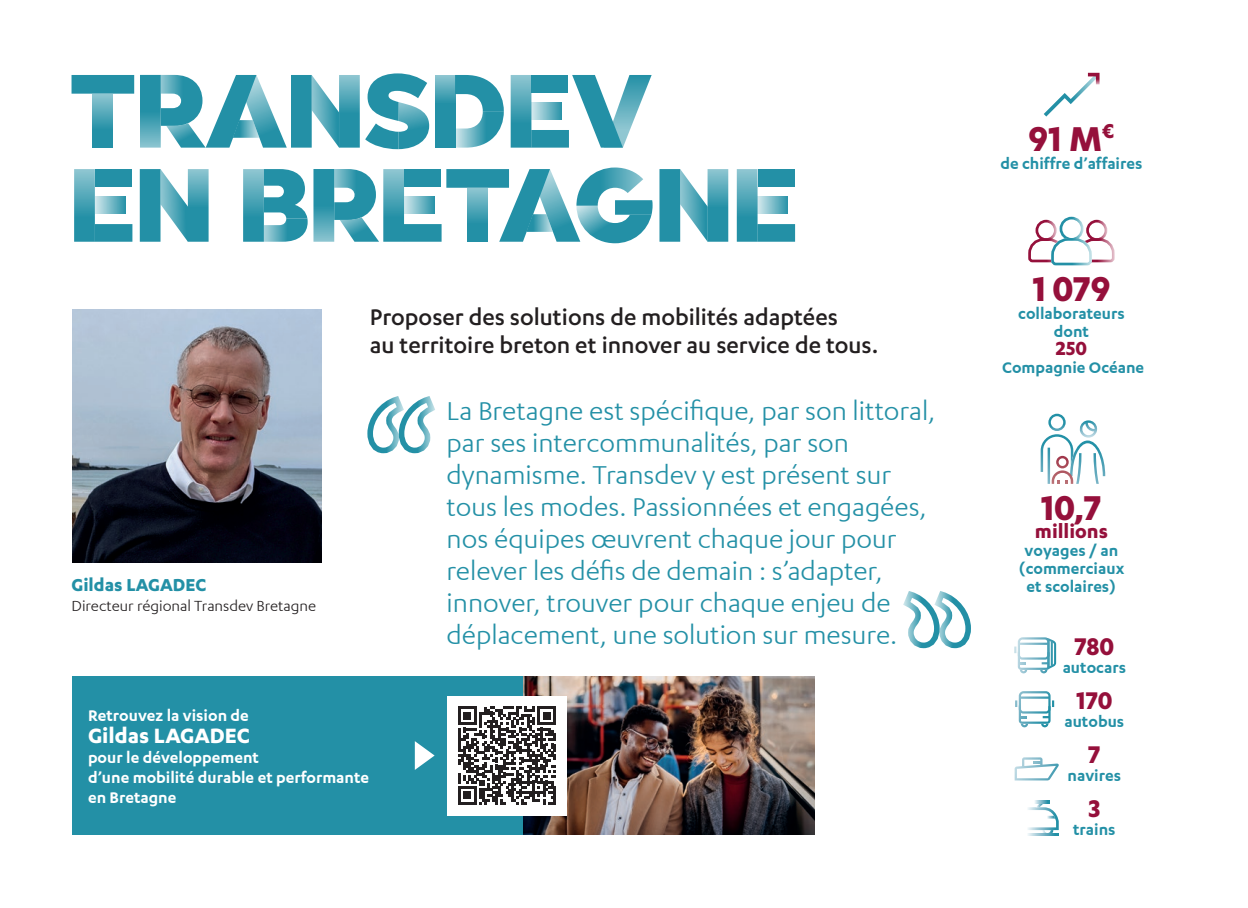
<style>
.page{position:relative;width:1248px;height:908px;background:#fff}
.page>*{position:absolute;margin:0;border:0;box-sizing:border-box;transform-origin:0 0}
.t1{font:700 40px "Karbon";color:#95103b}
.t2{font:30px/32px "Karbon";color:#2390a6}
.t3{font:700 28px "Karbon";letter-spacing:-.01em;color:#95103b}
.t4{font:500 26px/28px "Karbon";color:#231f20}
.t5{font:700 24px "Karbon";color:#fff}
.t6{font:700 22px "Karbon";color:#95103b}
.t7{font:700 20px "Karbon";color:#2390a6}
.t8{font:600 18px/18px "Karbon";color:#2390a6;text-align:center}
.t9{font:600 18px/20px "Karbon";color:#fff}
.t10{font:17px "Karbon";color:#231f20}
</style>
<div class="page">
<div style="left:72px;top:675px;width:453px;height:159px;background:#2390a6"></div>
<img style="left:72px;top:310px;width:250px;height:252px">
<svg style="left:415px;top:741px;width:19px;height:28px"></svg>
<svg style="left:903px;top:591px;width:68px;height:58px"></svg>
<svg style="left:367px;top:396px;width:68px;height:58px"></svg>
<svg style="left:1044px;top:72px;width:56px;height:45px"></svg>
<div style="left:1086px;top:220px;width:21px;height:21px;border:3px solid #fff;border-radius:50%"></div>
<div style="left:1035px;top:220px;width:21px;height:21px;border:3px solid #fff;border-radius:50%"></div>
<div style="left:1059px;top:217px;width:24px;height:24px;border:3px solid #fff;border-radius:50%"></div>
<svg style="left:1028px;top:236px;width:86px;height:30px"></svg>
<img style="left:523px;top:675px;width:291px;height:159px">
<div style="left:447px;top:695px;width:119px;height:119px;background:#fff"></div>
<svg style="left:458px;top:706px;width:98px;height:98px"></svg>
<hr style="left:553px;top:785px;width:3px;height:19px;background:#231f20">
<svg style="left:74px;top:169px;width:58px;height:72px"></svg>
<div style="left:95px;top:169px;width:37px;height:18px;background:#2390a6"></div>
<svg style="left:140px;top:169px;width:68px;height:72px"></svg>
<svg style="left:243px;top:169px;width:64px;height:72px"></svg>
<svg style="left:313px;top:167px;width:339px;height:76px"></svg>
<svg style="left:659px;top:169px;width:69px;height:72px"></svg>
<svg style="left:736px;top:169px;width:59px;height:72px"></svg>
<div style="left:757px;top:169px;width:37px;height:18px;background:#2390a6"></div>
<svg style="left:92px;top:94px;width:21px;height:53px"></svg>
<svg style="left:71px;top:75px;width:63px;height:19px"></svg>
<svg style="left:140px;top:73px;width:289px;height:76px"></svg>
<svg style="left:435px;top:75px;width:20px;height:72px"></svg>
<svg style="left:455px;top:75px;width:49px;height:72px"></svg>
<svg style="left:510px;top:75px;width:141px;height:72px"></svg>
<svg style="left:1040px;top:413px;width:65px;height:70px"></svg>
<svg style="left:1028px;top:800px;width:30px;height:35px"></svg>
<svg style="left:1014px;top:757px;width:44px;height:23px"></svg>
<svg style="left:1015px;top:691px;width:39px;height:36px"></svg>
<svg style="left:1014px;top:637px;width:41px;height:36px"></svg>
<p class="t7" style="left:71px;top:574px;width:136px">Gildas LAGADEC</p>
<p class="t10" style="left:71px;top:597px;width:246px">Directeur régional Transdev Bretagne</p>
<p class="t4" style="left:370px;top:303px;width:510px">Proposer des solutions de mobilités adaptées<br>au territoire breton et innover au service de tous.</p>
<p class="t2" style="left:446px;top:394px;width:490px">La Bretagne est spécifique, par son littoral, par ses intercommunalités, par son dynamisme. Transdev y est présent sur tous les modes. Passionnées et engagées, nos équipes œuvrent chaque jour pour relever les défis de demain : s’adapter, innover, trouver pour chaque enjeu de déplacement, une solution sur mesure.</p>
<p class="t9" style="left:88px;top:704px;width:162px">Retrouvez la vision de</p>
<p class="t5" style="left:88px;top:722px;width:163px">Gildas LAGADEC</p>
<p class="t9" style="left:88px;top:746px;width:282px">pour le développement<br>d’une mobilité durable et performante en Bretagne</p>
<h1 class="t1" style="left:1028px;top:118px;width:86px">91 M<sup>€</sup></h1>
<p class="t8" style="left:1000px;top:154px;width:143px">de chiffre d’affaires</p>
<h1 class="t1" style="left:1032px;top:268px;width:79px">1 079</h1>
<p class="t8" style="left:1018px;top:304px;width:108px">collaborateurs dont</p>
<p class="t6" style="left:1055px;top:337px;width:33px">250</p>
<p class="t8" style="left:1002px;top:358px;width:144px">Compagnie Océane</p>
<h1 class="t1" style="left:1040px;top:486px;width:62px">10,7</h1>
<p class="t6" style="left:1034px;top:519px;width:75px">millions</p>
<p class="t8" style="left:1018px;top:541px;width:107px">voyages / an (commerciaux et scolaires)</p>
<p class="t3" style="left:1074px;top:631px;width:41px">780</p>
<p class="t8" style="left:1062px;top:658px;width:65px">autocars</p>
<p class="t3" style="left:1075px;top:685px;width:38px">170</p>
<p class="t8" style="left:1064px;top:712px;width:61px">autobus</p>
<p class="t3" style="left:1087px;top:739px;width:14px">7</p>
<p class="t8" style="left:1067px;top:766px;width:55px">navires</p>
<p class="t3" style="left:1088px;top:793px;width:13px">3</p>
<p class="t8" style="left:1072px;top:820px;width:44px">trains</p>
</div>
